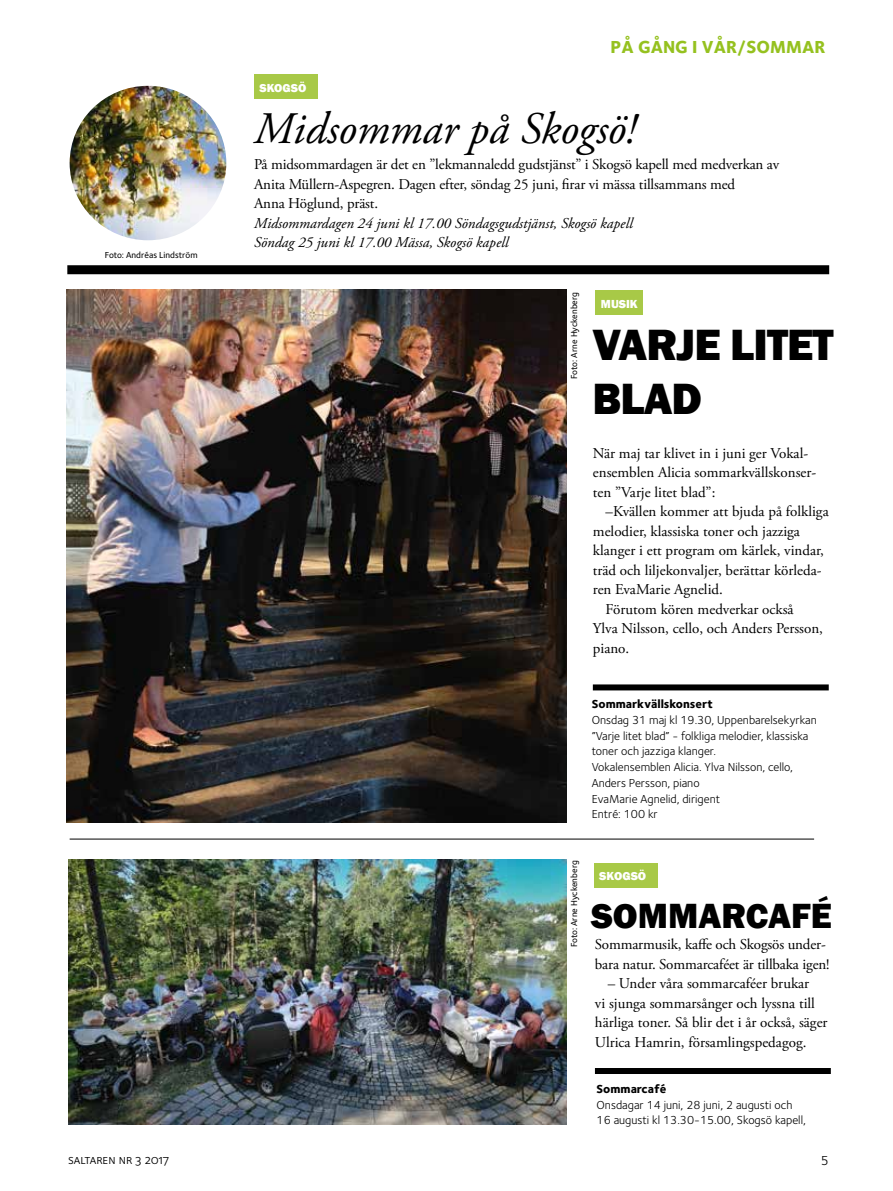
<style>
.page{position:relative;width:893px;height:1191px;background:#fff}
.page>*{position:absolute;margin:0;border:0;box-sizing:border-box;transform-origin:0 0}
.t1{font:italic 45px "Adobe Garamond Pro";color:#000}
.t2{font:800 45px/54px "Franklin Gothic";letter-spacing:-.02em;color:#000}
.t3{font:800 36px "Franklin Gothic";color:#000}
.t4{font:18px "Foundry Sterling Extra Bold OSF";color:#95c11f}
.t5{font:15px/19.5px "Adobe Garamond Pro";color:#000}
.t6{font:italic 15px/19.5px "Adobe Garamond Pro";color:#000}
.t7{font:13.5px "Foundry Sterling Book Expert";color:#000}
.t8{font:13.5px "Foundry Sterling";color:#000}
.t9{font:12px/15.8px "Foundry Sterling";color:#000}
.t10{font:12px "Foundry Sterling Extra Bold OSF";color:#000}
.t11{font:800 12px "Franklin Gothic";color:#fff}
.t12{font:9px "Foundry Sterling Medium OSF";color:#000}
</style>
<div class="page">
<div style="left:67px;top:265px;width:762px;height:9px;background:#000"></div>
<img style="left:70px;top:86px;width:156px;height:154px">
<div style="left:254px;top:75px;width:63px;height:24px;background:#a8c947"></div>
<div style="left:593px;top:684px;width:236px;height:6px;background:#000"></div>
<img style="left:66px;top:289px;width:501px;height:533px">
<img style="left:68px;top:860px;width:499px;height:264px">
<div style="left:595px;top:1068px;width:236px;height:6px;background:#000"></div>
<hr style="left:70px;top:838px;width:744px;height:1px;background:#000">
<div style="left:594px;top:863px;width:63px;height:24px;background:#a8c947"></div>
<div style="left:596px;top:290px;width:47px;height:25px;background:#a8c947"></div>
<p class="t12" style="left:105px;top:249px;width:94px">Foto: Andréas Lindström</p>
<p class="t11" style="left:259px;top:80px;width:48px">SKOGSÖ</p>
<p class="t4" style="left:610px;top:35px;width:216px">PÅ GÅNG I VÅR/SOMMAR</p>
<h1 class="t1" style="left:254px;top:102px;width:383px">Midsommar på Skogsö!</h1>
<p class="t5" style="left:254px;top:155px;width:527px">På midsommardagen är det en ”lekmannaledd gudstjänst” i Skogsö kapell med medverkan av<br>Anita Müllern-Aspegren. Dagen efter, söndag 25 juni, firar vi mässa tillsammans med<br>Anna Höglund, präst.</p>
<p class="t6" style="left:254px;top:214px;width:380px">Midsommardagen 24 juni kl 17.00 Söndagsgudstjänst, Skogsö kapell<br>Söndag 25 juni kl 17.00 Mässa, Skogsö kapell</p>
<p class="t12" style="left:569px;top:379px;width:88px;rotate:-90deg">Foto: Arne Hyckenberg</p>
<p class="t11" style="left:601px;top:296px;width:38px">MUSIK</p>
<h1 class="t2" style="left:592px;top:318px;width:243px">VARJE LITET<br>BLAD</h1>
<p class="t5" style="left:593px;top:443px;width:225px">När maj tar klivet in i juni ger Vokal&shy;ensemblen Alicia sommarkvällskonser&shy;ten ”Varje litet blad”:</p>
<p class="t5" style="left:606px;top:502px;width:225px">–Kvällen kommer att bjuda på folkliga</p>
<p class="t5" style="left:593px;top:521px;width:209px">melodier, klassiska toner och jazziga</p>
<p class="t5" style="left:593px;top:541px;width:233px">klanger i ett program om kärlek, vindar,</p>
<p class="t5" style="left:593px;top:560px;width:230px">träd och liljekonvaljer, berättar körleda-</p>
<p class="t5" style="left:593px;top:580px;width:132px">ren EvaMarie Agnelid.</p>
<p class="t5" style="left:606px;top:599px;width:190px">Förutom kören medverkar också</p>
<p class="t5" style="left:593px;top:619px;width:232px">Ylva Nilsson, cello, och Anders Persson,</p>
<p class="t5" style="left:593px;top:638px;width:38px">piano.</p>
<p class="t10" style="left:592px;top:696px;width:123px">Sommarkvällskonsert</p>
<p class="t9" style="left:592px;top:712px;width:227px">Onsdag 31 maj kl 19.30, Uppenbarelsekyrkan ”Varje litet blad” - folkliga melodier, klassiska toner och jazziga klanger.<br>Vokalensemblen Alicia. Ylva Nilsson, cello, Anders Persson, piano<br>EvaMarie Agnelid, dirigent<br>Entré: 100 kr</p>
<p class="t12" style="left:569px;top:947px;width:88px;rotate:-90deg">Foto: Arne Hyckenberg</p>
<p class="t11" style="left:599px;top:868px;width:48px">SKOGSÖ</p>
<h2 class="t3" style="left:591px;top:892px;width:242px">SOMMARCAFÉ</h2>
<p class="t5" style="left:595px;top:935px;width:236px">Sommarmusik, kaffe och Skogsös under&shy;bara natur. Sommarcaféet är tillbaka igen!</p>
<p class="t5" style="left:595px;top:974px;width:234px;text-indent:13px">– Under våra sommarcaféer brukar<br>vi sjunga sommarsånger och lyssna till härliga toner. Så blir det i år också, säger Ulrica Hamrin, församlingspedagog.</p>
<p class="t10" style="left:597px;top:1081px;width:71px">Sommarcafé</p>
<p class="t9" style="left:597px;top:1096px;width:211px">Onsdagar 14 juni, 28 juni, 2 augusti och<br>16 augusti kl 13.30-15.00, Skogsö kapell,</p>
<p class="t7" style="left:68px;top:1151px;width:103px">saltaren nr 3 2017</p>
<p class="t8" style="left:821px;top:1152px;width:10px">5</p>
</div>
